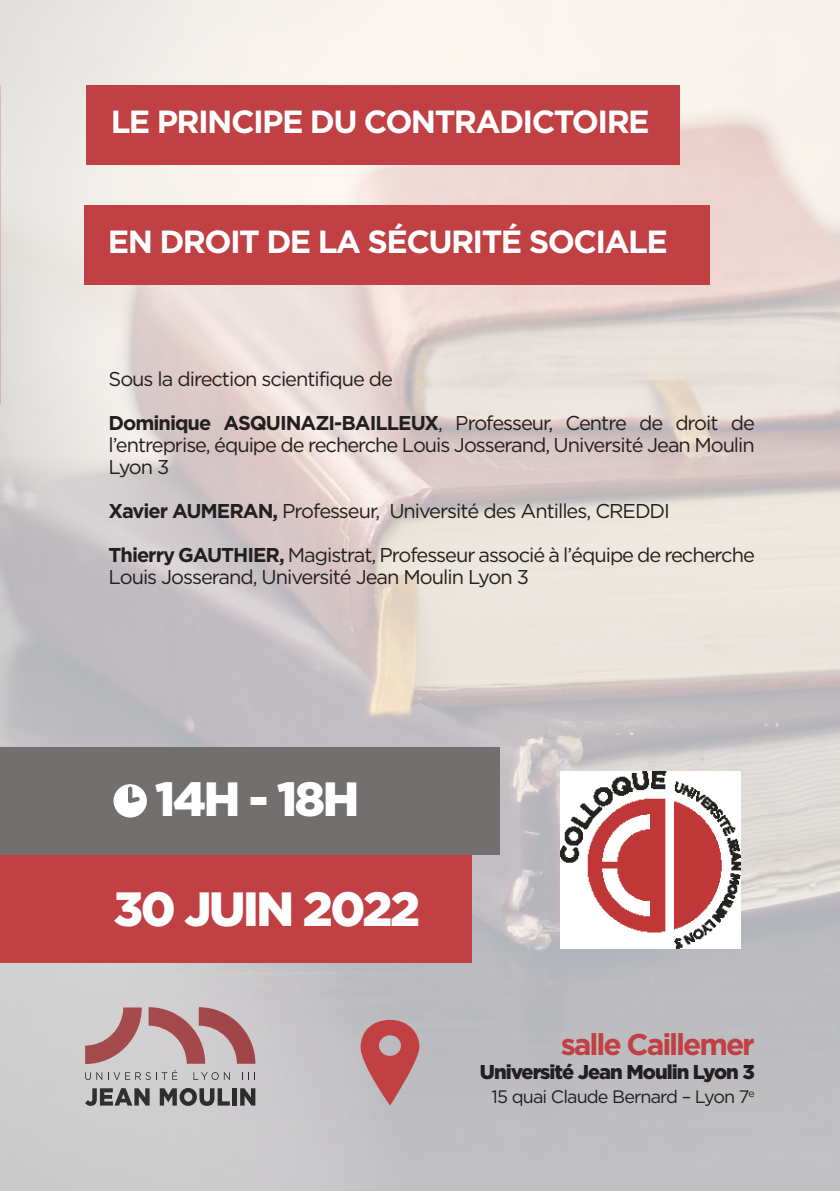
<style>
.page{position:relative;width:840px;height:1191px;background:#fff}
.page>*{position:absolute;margin:0;border:0;box-sizing:border-box;transform-origin:0 0}
.DATE-HEURE{font:900 48px "Gotham";letter-spacing:-.05em;color:#fff}
.TITRE{font:700 32px "Gotham";letter-spacing:-.05em;color:#fff}
.Contact{font:700 30px "Gotham";letter-spacing:-.07em;color:#c04043}
.Adresse{font:20px/22px "Gotham";letter-spacing:-.05em;color:#231f20;text-align:justify}
.Contact-2{font:900 20px "Gotham";letter-spacing:-.05em;color:#231f20}
.Adresse-2{font:18px "Gotham";letter-spacing:-.05em;color:#231f20}
.s1{font-weight:700}
</style>
<div class="page">
<img style="left:0;top:0;width:839px;height:1191px">
<div style="left:0;top:855px;width:471px;height:107px;background:#c04043"></div>
<div style="left:0;top:747px;width:499px;height:107px;background:#736f6e"></div>
<svg style="left:113px;top:784px;width:34px;height:33px"></svg>
<div style="left:86px;top:85px;width:593px;height:79px;background:#c04043"></div>
<div style="left:84px;top:206px;width:625px;height:79px;background:#c04043"></div>
<svg style="left:360px;top:1020px;width:59px;height:85px;background:#be7478"></svg>
<img style="left:560px;top:771px;width:180px;height:177px">
<p class="TITRE" style="left:111px;top:103px;width:540px">LE PRINCIPE DU CONTRADICTOIRE</p>
<p class="TITRE" style="left:108px;top:223px;width:561px">EN DROIT DE LA SÉCURITÉ SOCIALE</p>
<p class="Adresse" style="left:108px;top:368px;width:286px">Sous la direction scientifique de</p>
<p class="Adresse" style="left:108px;top:412px;width:647px"><span class="s1">Dominique ASQUINAZI-BAILLEUX</span>, Professeur, Centre de droit de l’entreprise, équipe de recherche Louis Josserand, Université Jean Moulin Lyon 3</p>
<p class="Adresse" style="left:108px;top:500px;width:562px"><span class="s1">Xavier AUMERAN,</span> Professeur, Université des Antilles, CREDDI</p>
<p class="Adresse" style="left:108px;top:544px;width:647px"><span class="s1">Thierry GAUTHIER,</span> Magistrat, Professeur associé à l’équipe de recherche<br>Louis Josserand, Université Jean Moulin Lyon 3</p>
<p class="DATE-HEURE" style="left:155px;top:771px;width:205px">14H - 18H</p>
<p class="DATE-HEURE" style="left:113px;top:881px;width:308px">30 JUIN 2022</p>
<p class="Contact" style="left:560px;top:1027px;width:195px">salle Caillemer</p>
<p class="Contact-2" style="left:479px;top:1060px;width:276px">Université Jean Moulin Lyon 3</p>
<p class="Adresse-2" style="left:491px;top:1086px;width:264px">15 quai Claude Bernard – Lyon 7<sup>e</sup></p>
</div>
